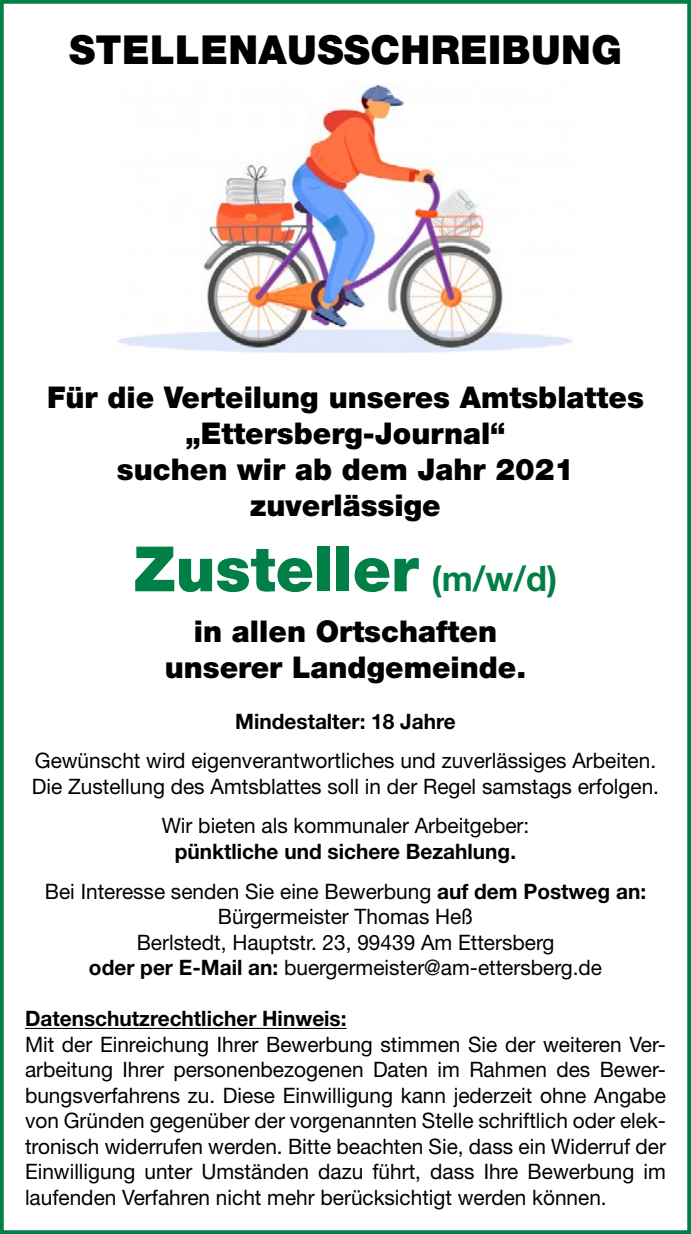
<style>
.page{position:relative;width:691px;height:1234px;background:#fff}
.page>*{position:absolute;margin:0;border:0;box-sizing:border-box;transform-origin:0 0}
.t1{font:900 62.5px "Helvetica Neue LT Std";color:#008047}
.t2{font:900 40px "Helvetica Neue LT Std";letter-spacing:.01em;color:#000}
.t3{font:900 30px/36px "Helvetica Neue LT Std";color:#000;text-align:center}
.t4{font:21.25px/25.5px "Helvetica Neue LT Std";color:#000}
.t5{font:700 21.25px/39.8px "Helvetica Neue LT Std";color:#000;text-align:center}
.s1{font-weight:700;font-size:35px}
.s2{font-weight:400}
.s3{font-weight:700}
</style>
<div class="page">
<hr style="left:25px;top:1027px;width:322px;height:1px;background:#000">
<div style="left:0;top:0;width:691px;height:1233px;border:4px solid #008047"></div>
<img style="left:118px;top:83px;width:454px;height:270px">
<h2 class="t2" style="left:69px;top:26px;width:80px">Stelle</h2>
<h2 class="t2" style="left:228px;top:26px;width:395px">nausschreibung</h2>
<h3 class="t3" style="left:47px;top:379px;width:598px">Für die Verteilung unseres Amtsblattes „Ettersberg-Journal“<br>suchen wir ab dem Jahr 2021 zuverlässige</h3>
<h1 class="t1" style="left:134px;top:531px;width:425px">Zusteller <span class="s1">(m/w/d)</span></h1>
<h3 class="t3" style="left:165px;top:612px;width:363px">in allen Ortschaften unserer Landgemeinde.</h3>
<p class="t5" style="left:235px;top:700px;width:222px">Mindestalter: 18 Jahre</p>
<p class="t4" style="left:32px;top:747px;width:629px">Gewünscht wird eigenverantwortliches und zuverlässiges Arbeiten.<br>Die Zustellung des Amtsblattes soll in der Regel samstags erfolgen.</p>
<p class="t4" style="left:162px;top:812px;width:369px">Wir bieten als kommunaler Arbeitgeber:</p>
<p class="t5" style="left:45px;top:830px;width:603px">pünktliche und sichere Bezahlung.<br><span class="s2">Bei Interesse senden Sie eine Bewerbung</span> auf dem Postweg an:</p>
<p class="t4" style="left:89px;top:903px;width:514px;text-align:center">Bürgermeister Thomas Heß<br>Berlstedt, Hauptstr. 23, 99439 Am Ettersberg<br><span class="s3">oder per E-Mail an:</span> buergermeister@am-ettersberg.de</p>
<p class="t5" style="left:25px;top:998px;width:323px">Datenschutzrechtlicher Hinweis:</p>
<p class="t4" style="left:25px;top:1030px;width:642px;text-align:justify">Mit der Einreichung Ihrer Bewerbung stimmen Sie der weiteren Ver&shy;arbeitung Ihrer personenbezogenen Daten im Rahmen des Bewer&shy;bungsverfahrens zu. Diese Einwilligung kann jederzeit ohne Angabe von Gründen gegenüber der vorgenannten Stelle schriftlich oder elek&shy;tronisch widerrufen werden. Bitte beachten Sie, dass ein Widerruf der Einwilligung unter Umständen dazu führt, dass Ihre Bewerbung im laufenden Verfahren nicht mehr berücksichtigt werden können.</p>
</div>
